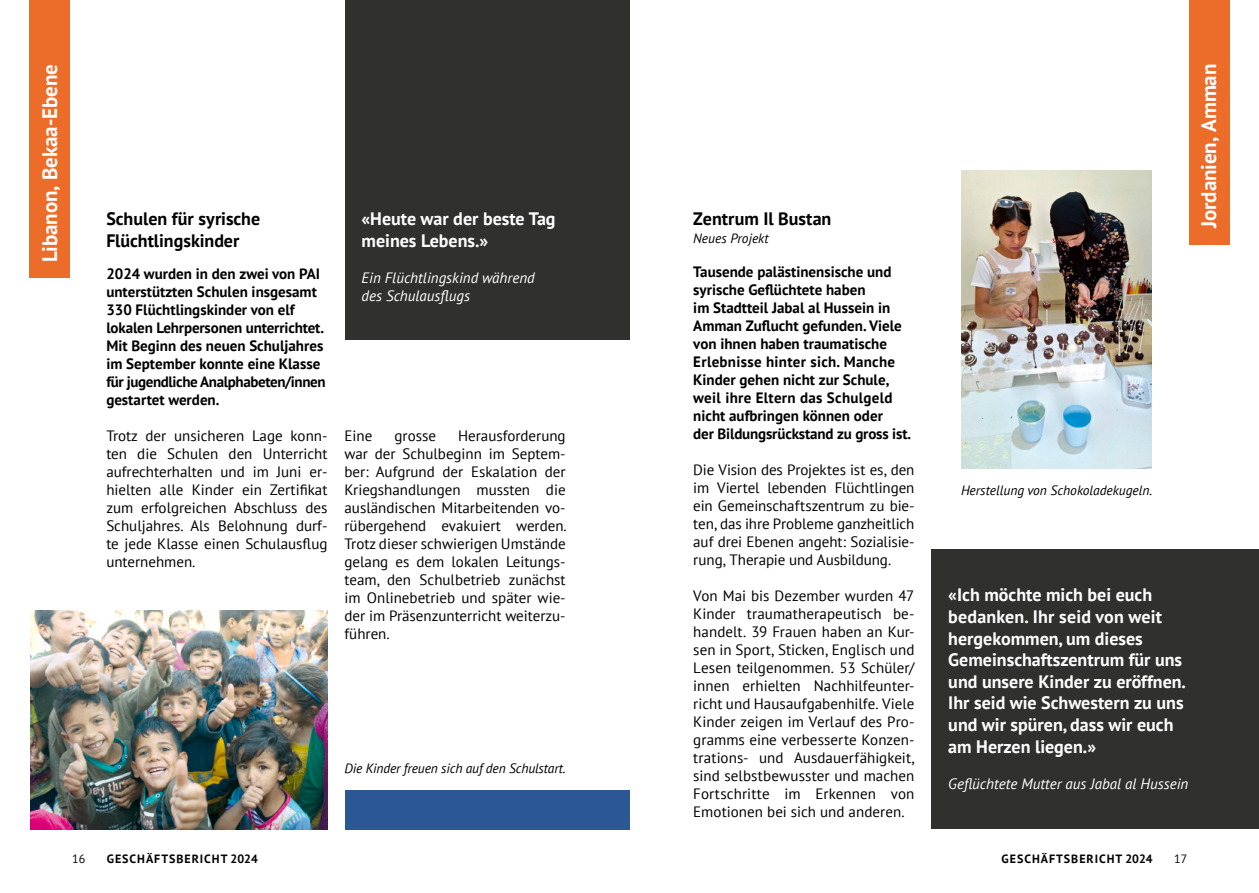
<style>
.page{position:relative;width:1259px;height:893px;background:#fff}
.page>*{position:absolute;margin:0;border:0;box-sizing:border-box;transform-origin:0 0}
.t1{font:700 21px "PT Sans";letter-spacing:-.005em;color:#fff}
.t2{font:700 18px/21.6px "PT Sans";color:#fff}
.t3{font:700 18px "PT Sans";color:#000}
.t4{font:15px/18px "PT Sans";color:#000;text-align:justify}
.t5{font:700 15px/18px "PT Sans";color:#000}
.t6{font:italic 15px/18px "PT Sans";color:#fff}
.t7{font:italic 13.5px "PT Sans";color:#000}
.t8{font:700 12px "PT Sans";letter-spacing:.08em;color:#000}
.t9{font:12px "PT Sans";color:#000}
</style>
<div class="page">
<div style="left:344px;top:0;width:285px;height:339px;background:#30312f"></div>
<div style="left:1188px;top:0;width:41px;height:244px;background:#ec6c29"></div>
<img style="left:961px;top:170px;width:190px;height:299px">
<div style="left:344px;top:790px;width:285px;height:39px;background:#2b5895"></div>
<div style="left:30px;top:0;width:40px;height:278px;background:#ec6c29"></div>
<img style="left:31px;top:611px;width:296px;height:218px">
<div style="left:931px;top:550px;width:328px;height:279px;background:#30312f"></div>
<h1 class="t1" style="left:36px;top:262px;width:200px;rotate:-90deg">Libanon, Bekaa-Ebene</h1>
<p class="t3" style="left:106px;top:207px;width:155px">Schulen für syrische</p>
<p class="t2" style="left:361px;top:208px;width:196px">«Heute war der beste Tag meines Lebens.»</p>
<p class="t6" style="left:361px;top:268px;width:175px">Ein Flüchtlingskind während des Schulausflugs</p>
<p class="t3" style="left:106px;top:228px;width:135px">Flüchtlingskinder</p>
<p class="t5" style="left:106px;top:264px;width:221px">2024 wurden in den zwei von PAI unterstützten Schulen insgesamt<br>330 Flüchtlingskinder von elf lokalen Lehrpersonen unterrichtet.<br>Mit Beginn des neuen Schuljahres im September konnte eine Klasse für jugendliche Analphabeten/innen gestartet werden.</p>
<p class="t4" style="left:106px;top:426px;width:223px">Trotz der unsicheren Lage konn&shy;ten die Schulen den Unterricht aufrechterhalten und im Juni er&shy;hielten alle Kinder ein Zertifikat zum erfolgreichen Abschluss des Schuljahres. Als Belohnung durf&shy;te jede Klasse einen Schulausflug unternehmen.</p>
<p class="t4" style="left:344px;top:426px;width:29px">Eine</p>
<p class="t4" style="left:394px;top:426px;width:43px">grosse</p>
<p class="t4" style="left:344px;top:426px;width:224px;text-indent:114px">Herausforderung war der Schulbeginn im Septem&shy;ber: Aufgrund der Eskalation der Kriegshandlungen mussten die ausländischen Mitarbeitenden vo&shy;rübergehend evakuiert werden.<br>Trotz dieser schwierigen Umstände gelang es dem lokalen Leitungs&shy;team, den Schulbetrieb zunächst im Onlinebetrieb und später wie&shy;der im Präsenzunterricht weiterzu&shy;führen.</p>
<p class="t7" style="left:344px;top:759px;width:223px">Die Kinder freuen sich auf den Schulstart.</p>
<p class="t3" style="left:693px;top:207px;width:140px">Zentrum Il Bustan</p>
<p class="t7" style="left:693px;top:230px;width:77px">Neues Projekt</p>
<p class="t5" style="left:693px;top:263px;width:219px">Tausende palästinensische und syrische Geflüchtete haben<br>im Stadtteil Jabal al Hussein in<br>Amman Zuflucht gefunden. Viele von ihnen haben traumatische<br>Erlebnisse hinter sich. Manche<br>Kinder gehen nicht zur Schule, weil ihre Eltern das Schulgeld nicht aufbringen können oder<br>der Bildungsrückstand zu gross ist.</p>
<p class="t4" style="left:693px;top:461px;width:223px">Die Vision des Projektes ist es, den im Viertel lebenden Flüchtlingen ein Gemeinschaftszentrum zu bie&shy;ten, das ihre Probleme ganzheitlich auf drei Ebenen angeht: Sozialisie&shy;rung, Therapie und Ausbildung.</p>
<p class="t4" style="left:693px;top:587px;width:223px">Von Mai bis Dezember wurden 47<br>Kinder traumatherapeutisch be&shy;handelt. 39 Frauen haben an Kur&shy;sen in Sport, Sticken, Englisch und Lesen teilgenommen. 53 Schüler/ innen erhielten Nachhilfeunter&shy;richt und Hausaufgabenhilfe. Viele Kinder zeigen im Verlauf des Pro&shy;gramms eine verbesserte Konzen&shy;trations- und Ausdauerfähigkeit, sind selbstbewusster und machen Fortschritte im Erkennen von Emotionen bei sich und anderen.</p>
<h1 class="t1" style="left:1195px;top:228px;width:166px;rotate:-90deg">Jordanien, Amman</h1>
<p class="t7" style="left:961px;top:481px;width:193px">Herstellung von Schokoladekugeln.</p>
<p class="t2" style="left:948px;top:584px;width:239px">«Ich möchte mich bei euch bedanken. Ihr seid von weit hergekommen, um dieses<br>Gemeinschaftszentrum für uns und unsere Kinder zu eröffnen.<br>Ihr seid wie Schwestern zu uns und wir spüren, dass wir euch am Herzen liegen.»</p>
<p class="t6" style="left:948px;top:774px;width:242px">Geflüchtete Mutter aus Jabal al Hussein</p>
<p class="t9" style="left:72px;top:851px;width:15px">16</p>
<p class="t8" style="left:107px;top:850px;width:152px">GESCHÄFTSBERICHT 2024</p>
<p class="t8" style="left:1001px;top:850px;width:152px">GESCHÄFTSBERICHT 2024</p>
<p class="t9" style="left:1174px;top:851px;width:15px">17</p>
</div>
